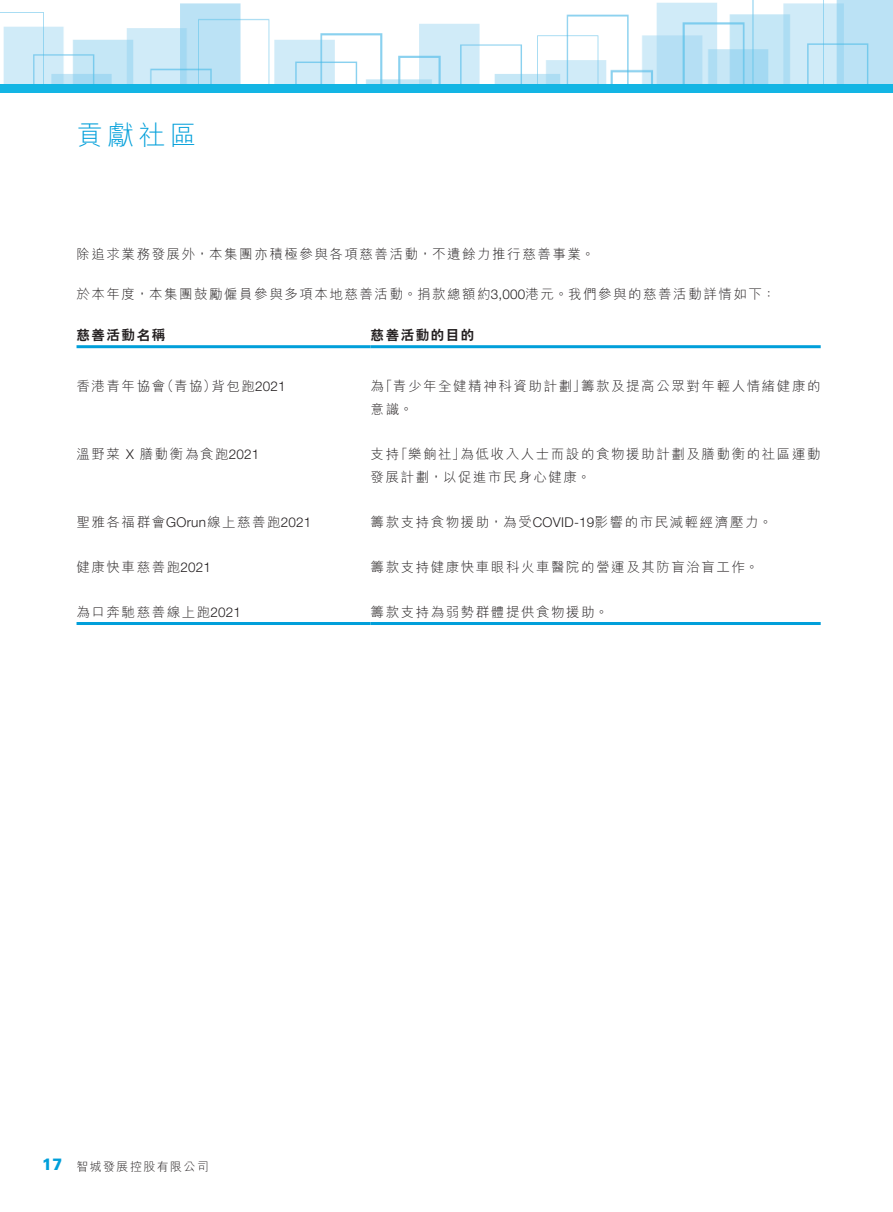
<style>
.page{position:relative;width:893px;height:1212px;background:#fff}
.page>*{position:absolute;margin:0;border:0;box-sizing:border-box;transform-origin:0 0}
.t1{font:300 27px "M Hei HK";color:#009fda}
._01_Body_Text{font:300 13.5px/22.5px "M Hei HK";letter-spacing:.115em;color:#231f20}
._15_Table_Stub{font:300 13.5px "M Hei HK";letter-spacing:.115em;color:#231f20}
._01_Body_Text-2{font:800 13.5px "C Hei 2 HK";letter-spacing:.115em;color:#231f20}
.t2{font:300 12px "M Hei HK";letter-spacing:.115em;color:#231f20}
.s1{font-family:"Helvetica Neue LT Std"}
.s2{font-family:"Univers LT Std";font-weight:900;font-size:16.5px;color:#009fda}
</style>
<div class="page">
<img style="left:0;top:0;width:893px;height:84px">
<div style="left:0;top:84px;width:893px;height:8px;background:#13b5e4"></div>
<hr style="left:77px;top:345px;width:294px;height:3px;background:#009fda">
<hr style="left:371px;top:345px;width:450px;height:3px;background:#009fda">
<hr style="left:77px;top:622px;width:294px;height:3px;background:#009fda">
<hr style="left:371px;top:622px;width:450px;height:3px;background:#009fda">
<h1 class="t1" style="left:77px;top:116px;width:122px">貢獻社區</h1>
<p class="_01_Body_Text" style="left:77px;top:242px;width:520px">除追求業務發展外，本集團亦積極參與各項慈善活動，不遺餘力推行慈善事業。</p>
<p class="_01_Body_Text" style="left:77px;top:282px;width:701px">於本年度，本集團鼓勵僱員參與多項本地慈善活動。捐款總額約<span class="s1">3,000</span>港元。我們參與的慈善活動詳情如下：</p>
<p class="_01_Body_Text-2" style="left:77px;top:326px;width:90px">慈善活動名稱</p>
<p class="_01_Body_Text-2" style="left:371px;top:326px;width:105px">慈善活動的目的</p>
<p class="_15_Table_Stub" style="left:77px;top:377px;width:211px">香港青年協會（青協）背包跑<span class="s1">2021</span></p>
<p class="_01_Body_Text" style="left:371px;top:375px;width:451px">為「青少年全健精神科資助計劃」籌款及提高公眾對年輕人情緒健康的意識。</p>
<p class="_15_Table_Stub" style="left:77px;top:445px;width:184px">溫野菜 <span class="s1">X</span> 膳動衡為食跑<span class="s1">2021</span></p>
<p class="_01_Body_Text" style="left:371px;top:442px;width:451px">支持「樂餉社」為低收入人士而設的食物援助計劃及膳動衡的社區運動發展計劃，以促進市民身心健康。</p>
<p class="_15_Table_Stub" style="left:77px;top:512px;width:236px">聖雅各福群會<span class="s1">GOrun</span>線上慈善跑<span class="s1">2021</span></p>
<p class="_01_Body_Text" style="left:371px;top:510px;width:403px">籌款支持食物援助，為受<span class="s1">COVID-19</span>影響的市民減輕經濟壓力。</p>
<p class="_15_Table_Stub" style="left:77px;top:557px;width:136px">健康快車慈善跑<span class="s1">2021</span></p>
<p class="_01_Body_Text" style="left:371px;top:555px;width:390px">籌款支持健康快車眼科火車醫院的營運及其防盲治盲工作。</p>
<p class="_15_Table_Stub" style="left:77px;top:602px;width:166px">為口奔馳慈善線上跑<span class="s1">2021</span></p>
<p class="_01_Body_Text" style="left:371px;top:600px;width:239px">籌款支持為弱勢群體提供食物援助。</p>
<p class="t2" style="left:42px;top:1158px;width:168px"><span class="s2">17</span> 智城發展控股有限公司</p>
</div>
